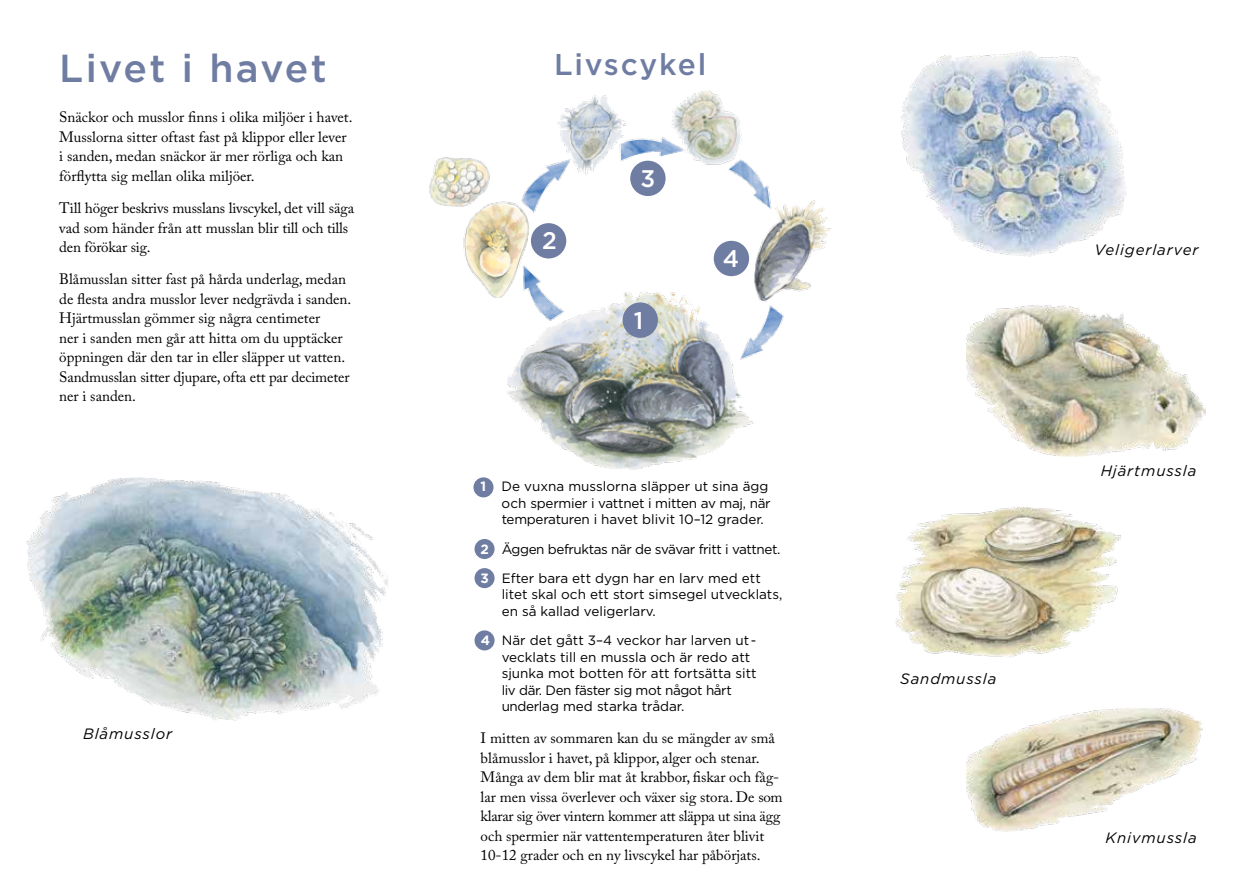
<style>
.page{position:relative;width:1255px;height:893px;background:#fff}
.page>*{position:absolute;margin:0;border:0;box-sizing:border-box;transform-origin:0 0}
.t1{font:500 39px "Gotham";letter-spacing:.06em;color:#707da3}
.t2{font:500 30px "Gotham";letter-spacing:.06em;color:#707da3}
.t3{font:500 24px "Gotham";color:#fff}
.t4{font:15px/19.5px "Adobe Caslon Pro";color:#000}
.t5{font:italic 15px "Gotham";letter-spacing:.06em;color:#000}
.t6{font:13.5px/16.5px "Gotham";color:#000}
.t7{font:13.5px/29.2px "Gotham";letter-spacing:-.03em;color:#000}
.s1{font-weight:700;color:#fff}
</style>
<div class="page">
<img style="left:429px;top:91px;width:401px;height:378px">
<div style="left:473px;top:477px;width:20px;height:20px;background:#707da3;border-radius:50%"></div>
<div style="left:474px;top:539px;width:20px;height:20px;background:#707da3;border-radius:50%"></div>
<div style="left:474px;top:568px;width:20px;height:20px;background:#707da3;border-radius:50%"></div>
<div style="left:474px;top:630px;width:20px;height:20px;background:#707da3;border-radius:50%"></div>
<img style="left:26px;top:477px;width:363px;height:244px">
<img style="left:901px;top:51px;width:225px;height:205px">
<img style="left:966px;top:305px;width:239px;height:151px">
<img style="left:895px;top:507px;width:224px;height:151px">
<img style="left:966px;top:708px;width:235px;height:123px">
<div style="left:622px;top:302px;width:36px;height:36px;background:#707da3;border-radius:50%"></div>
<div style="left:531px;top:223px;width:35px;height:35px;background:#707da3;border-radius:50%"></div>
<div style="left:630px;top:161px;width:35px;height:35px;background:#707da3;border-radius:50%"></div>
<div style="left:713px;top:241px;width:36px;height:35px;background:#707da3;border-radius:50%"></div>
<h1 class="t1" style="left:59px;top:42px;width:269px">Livet i havet</h1>
<p class="t4" style="left:59px;top:107px;width:295px">Snäckor och musslor finns i olika miljöer i havet.<br>Musslorna sitter oftast fast på klippor eller lever i sanden, medan snäckor är mer rörliga och kan förflytta sig mellan olika miljöer.</p>
<p class="t4" style="left:59px;top:198px;width:296px">Till höger beskrivs musslans livscykel, det vill säga vad som händer från att musslan blir till och tills den förökar sig.</p>
<p class="t4" style="left:59px;top:269px;width:294px">Blåmusslan sitter fast på hårda underlag, medan de flesta andra musslor lever nedgrävda i sanden.<br>Hjärtmusslan gömmer sig några centimeter<br>ner i sanden men går att hitta om du upptäcker öppningen där den tar in eller släpper ut vatten.<br>Sandmusslan sitter djupare, ofta ett par decimeter ner i sanden.</p>
<p class="t5" style="left:83px;top:724px;width:91px">Blåmusslor</p>
<h2 class="t2" style="left:554px;top:45px;width:154px">Livscykel</h2>
<h3 class="t3" style="left:542px;top:225px;width:16px">2</h3>
<h3 class="t3" style="left:640px;top:163px;width:16px">3</h3>
<h3 class="t3" style="left:634px;top:304px;width:11px">1</h3>
<h3 class="t3" style="left:723px;top:243px;width:18px">4</h3>
<p class="t6" style="left:501px;top:478px;width:270px;text-indent:-21px"><span class="s1">1</span> De vuxna musslorna släpper ut sina ägg och spermier i vattnet i mitten av maj, när temperaturen i havet blivit 10–12 grader.</p>
<p class="t7" style="left:480px;top:534px;width:301px"><span class="s1">2</span> Äggen befruktas när de svävar fritt i vattnet.<br><span class="s1">3</span> Efter bara ett dygn har en larv med ett</p>
<p class="t6" style="left:501px;top:586px;width:282px">litet skal och ett stort simsegel utvecklats, en så kallad veligerlarv.</p>
<p class="t6" style="left:501px;top:632px;width:256px;text-indent:-21px"><span class="s1">4</span> När det gått 3–4 veckor har larven ut&shy;vecklats till en mussla och är redo att sjunka mot botten för att fortsätta sitt liv där. Den fäster sig mot något hårt underlag med starka trådar.</p>
<p class="t4" style="left:480px;top:728px;width:303px">I mitten av sommaren kan du se mängder av små blåmusslor i havet, på klippor, alger och stenar.<br>Många av dem blir mat åt krabbor, fiskar och fåg&shy;lar men vissa överlever och växer sig stora. De som klarar sig över vintern kommer att släppa ut sina ägg och spermier när vattentemperaturen åter blivit 10-12 grader och en ny livscykel har påbörjats.</p>
<p class="t5" style="left:900px;top:669px;width:98px">Sandmussla</p>
<p class="t5" style="left:1094px;top:240px;width:106px">Veligerlarver</p>
<p class="t5" style="left:1100px;top:461px;width:97px">Hjärtmussla</p>
<p class="t5" style="left:1105px;top:828px;width:93px">Knivmussla</p>
</div>
